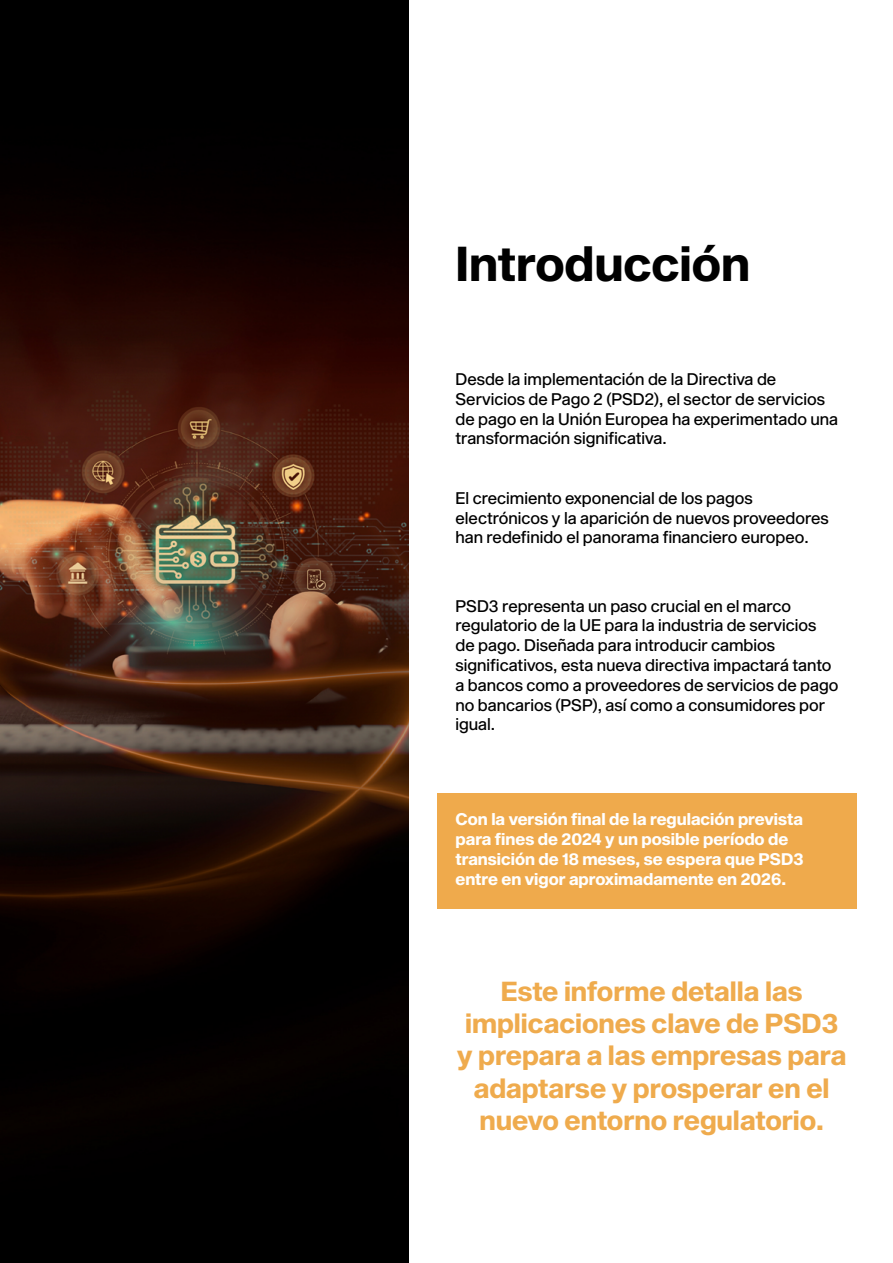
<style>
.page{position:relative;width:893px;height:1263px;background:#fff}
.page>*{position:absolute;margin:0;border:0;box-sizing:border-box;transform-origin:0 0}
.t1{font:700 48px "Sequel Sans Headline";color:#000}
.t2{font:700 27px/32.4px "Sequel Sans Headline";color:#efab4d;text-align:center}
.t3{font:16.5px/19.8px "Sequel Sans Headline";color:#000}
.t4{font:700 16.5px/19.8px "Sequel Sans Headline";color:#fff}
</style>
<div class="page">
<img style="left:0;top:0;width:408px;height:1263px">
<div style="left:437px;top:793px;width:420px;height:116px;background:#efaa4c"></div>
<p class="t1" style="left:455px;top:230px;width:296px">Introducción</p>
<p class="t3" style="left:455px;top:370px;width:384px">Desde la implementación de la Directiva de Servicios de Pago 2 (PSD2), el sector de servicios de pago en la Unión Europea ha experimentado una transformación significativa.</p>
<p class="t3" style="left:455px;top:489px;width:375px">El crecimiento exponencial de los pagos electrónicos y la aparición de nuevos proveedores han redefinido el panorama financiero europeo.</p>
<p class="t3" style="left:455px;top:596px;width:384px">PSD3 representa un paso crucial en el marco regulatorio de la UE para la industria de servicios de pago. Diseñada para introducir cambios significativos, esta nueva directiva impactará tanto a bancos como a proveedores de servicios de pago no bancarios (PSP), así como a consumidores por igual.</p>
<p class="t4" style="left:455px;top:810px;width:349px">Con la versión final de la regulación prevista para fines de 2024 y un posible período de transición de 18 meses, se espera que PSD3 entre en vigor aproximadamente en 2026.</p>
<p class="t2" style="left:457px;top:976px;width:391px">Este informe detalla las implicaciones clave de PSD3 y prepara a las empresas para adaptarse y prosperar en el nuevo entorno regulatorio.</p>
</div>
